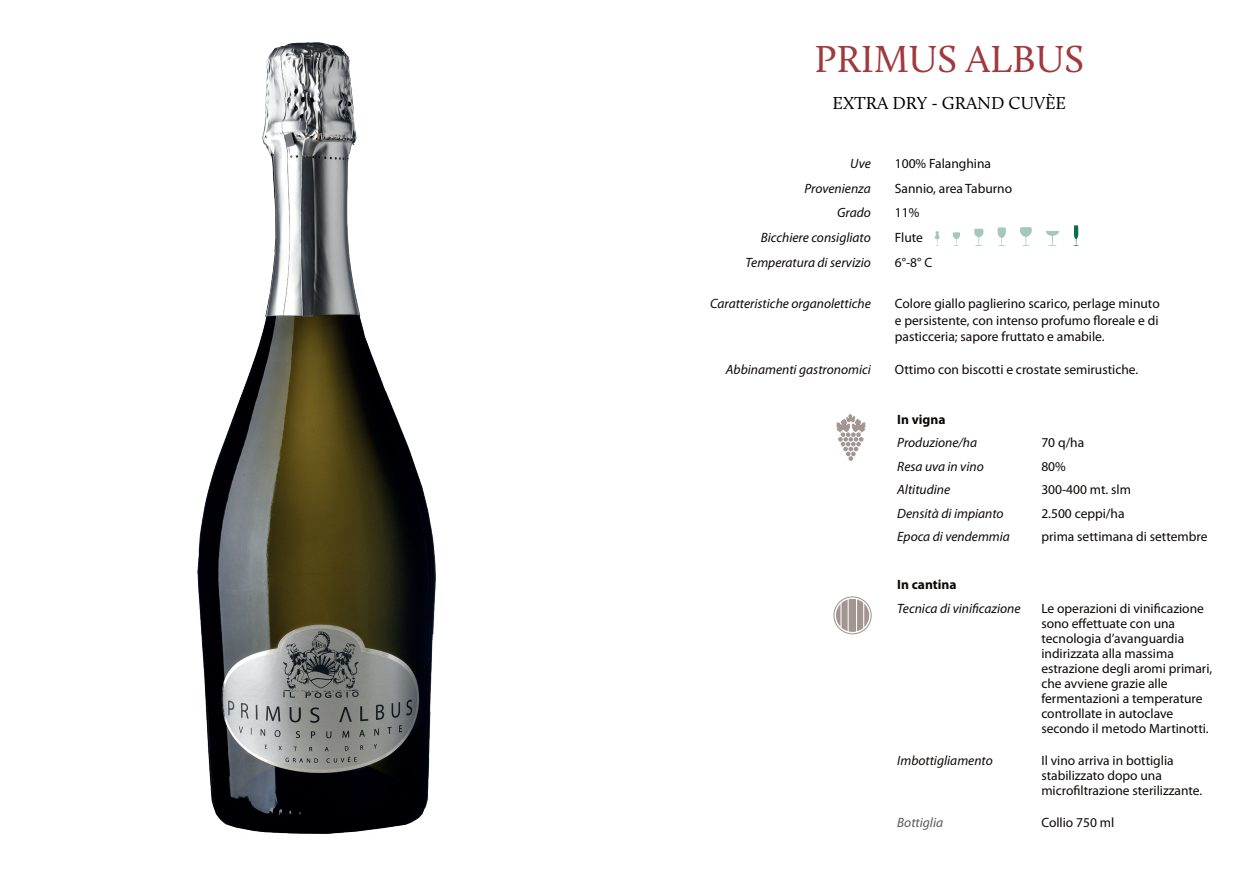
<style>
.page{position:relative;width:1259px;height:893px;background:#fff}
.page>*{position:absolute;margin:0;border:0;box-sizing:border-box;transform-origin:0 0}
.t1{font:39px "Calluna";color:#a03a3f}
.t2{font:18px "Calluna";color:#000}
.t3{font:13.5px/15px "Myriad Pro";color:#0c0806}
.t4{font:italic 13.5px "Myriad Pro";color:#0c0806}
.t5{font:700 13.5px "Myriad Pro";color:#0c0806}
.t6{font:italic 13.5px "Myriad Pro";color:#57585a}
</style>
<div class="page">
<svg style="left:836px;top:413px;width:30px;height:48px"></svg>
<svg style="left:833px;top:596px;width:38px;height:38px"></svg>
<img style="left:197px;top:42px;width:239px;height:792px">
<svg style="left:1073px;top:225px;width:6px;height:21px"></svg>
<svg style="left:1046px;top:231px;width:13px;height:15px"></svg>
<svg style="left:1020px;top:227px;width:12px;height:19px"></svg>
<svg style="left:997px;top:227px;width:9px;height:19px"></svg>
<svg style="left:974px;top:229px;width:9px;height:17px"></svg>
<svg style="left:952px;top:232px;width:8px;height:14px"></svg>
<svg style="left:934px;top:231px;width:5px;height:15px"></svg>
<h1 class="t1" style="left:814px;top:35px;width:271px">PRIMUS ALBUS</h1>
<h2 class="t2" style="left:832px;top:92px;width:235px">EXTRA DRY - GRAND CUVÈE</h2>
<p class="t4" style="left:850px;top:156px;width:22px">Uve</p>
<p class="t3" style="left:895px;top:156px;width:98px">100% Falanghina</p>
<p class="t4" style="left:804px;top:181px;width:68px">Provenienza</p>
<p class="t3" style="left:895px;top:181px;width:119px">Sannio, area Taburno</p>
<p class="t4" style="left:837px;top:205px;width:35px">Grado</p>
<p class="t3" style="left:895px;top:205px;width:26px">11%</p>
<p class="t4" style="left:761px;top:230px;width:112px">Bicchiere consigliato</p>
<p class="t3" style="left:895px;top:230px;width:30px">Flute</p>
<p class="t4" style="left:745px;top:255px;width:127px">Temperatura di servizio</p>
<p class="t3" style="left:895px;top:255px;width:39px">6°-8° C</p>
<p class="t4" style="left:710px;top:297px;width:162px">Caratteristiche organolettiche</p>
<p class="t3" style="left:895px;top:296px;width:266px;line-height:16.2px;text-align:justify">Colore giallo paglierino scarico, perlage minuto e persistente, con intenso profumo floreale e di pasticceria; sapore fruttato e amabile.</p>
<p class="t4" style="left:726px;top:362px;width:146px">Abbinamenti gastronomici</p>
<p class="t3" style="left:895px;top:362px;width:245px">Ottimo con biscotti e crostate semirustiche.</p>
<p class="t5" style="left:897px;top:412px;width:50px">In vigna</p>
<p class="t4" style="left:897px;top:435px;width:81px">Produzione/ha</p>
<p class="t3" style="left:1041px;top:435px;width:44px">70 q/ha</p>
<p class="t4" style="left:897px;top:459px;width:88px">Resa uva in vino</p>
<p class="t3" style="left:1041px;top:459px;width:26px">80%</p>
<p class="t4" style="left:897px;top:482px;width:54px">Altitudine</p>
<p class="t3" style="left:1041px;top:482px;width:91px">300-400 mt. slm</p>
<p class="t4" style="left:897px;top:506px;width:108px">Densità di impianto</p>
<p class="t3" style="left:1041px;top:506px;width:85px">2.500 ceppi/ha</p>
<p class="t4" style="left:897px;top:529px;width:114px">Epoca di vendemmia</p>
<p class="t3" style="left:1041px;top:529px;width:168px">prima settimana di settembre</p>
<p class="t5" style="left:897px;top:577px;width:61px">In cantina</p>
<p class="t4" style="left:897px;top:601px;width:125px">Tecnica di vinificazione</p>
<p class="t3" style="left:1041px;top:601px;width:173px">Le operazioni di vinificazione sono effettuate con una tecnologia d’avanguardia indirizzata alla massima estrazione degli aromi primari, che avviene grazie alle fermentazioni a temperature controllate in autoclave secondo il metodo Martinotti.</p>
<p class="t4" style="left:897px;top:753px;width:97px">Imbottigliamento</p>
<p class="t3" style="left:1041px;top:753px;width:162px">Il vino arriva in bottiglia stabilizzato dopo una microfiltrazione sterilizzante.</p>
<p class="t6" style="left:897px;top:815px;width:47px">Bottiglia</p>
<p class="t3" style="left:1041px;top:815px;width:74px">Collio 750 ml</p>
</div>
